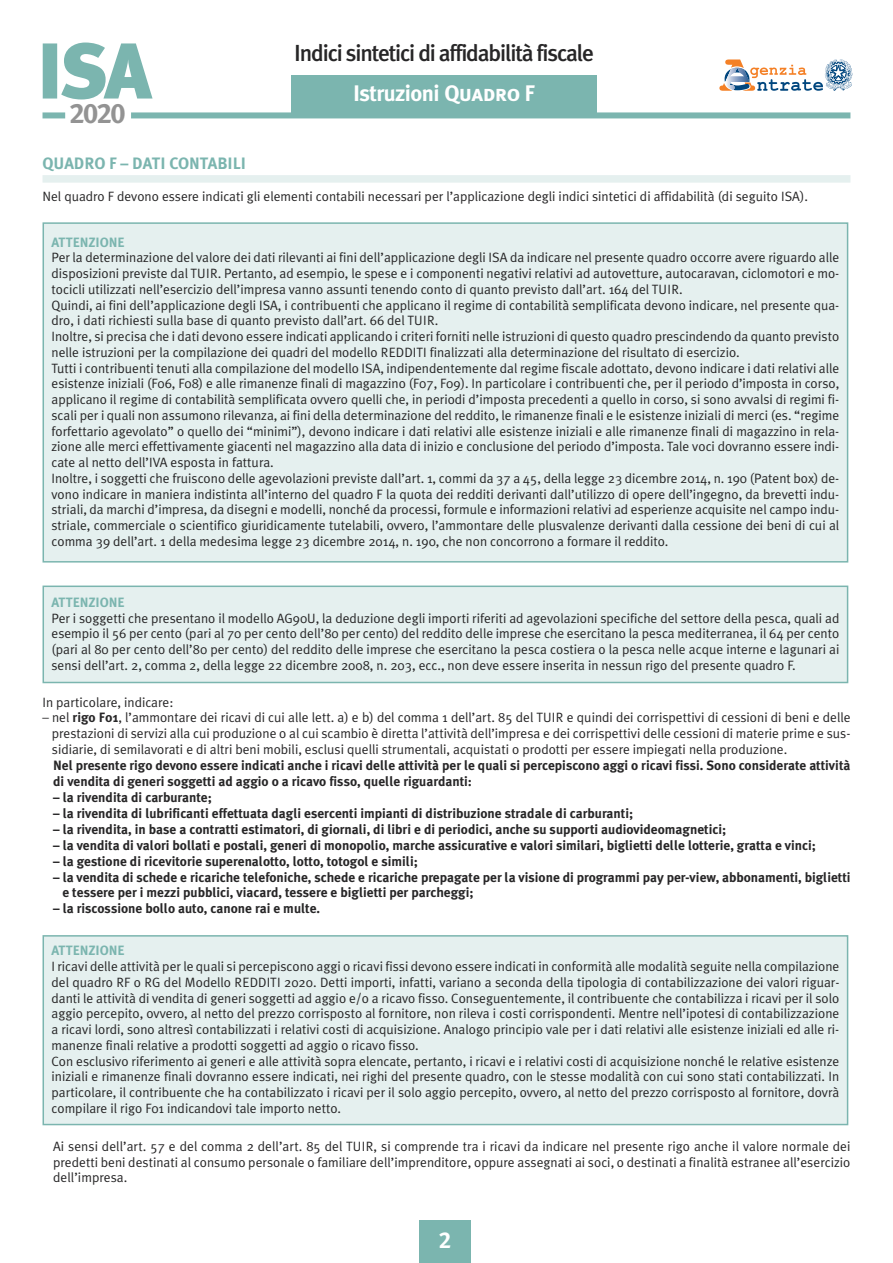
<style>
.page{position:relative;width:893px;height:1263px;background:#fff}
.page>*{position:absolute;margin:0;border:0;box-sizing:border-box;transform-origin:0 0}
.t1{font:28.2px "Meta Plus Bold Caps";color:#939393}
.t2{font:500 23.25px "Meta Plus";letter-spacing:-.05em;color:#272627}
.t3{font:23.1px "Meta Plus Bold Caps";color:#fff}
.t4{font:700 22.5px "Meta Plus";letter-spacing:-.025em;color:#fff}
.t5{font:16.5px "Meta Plus Bold Caps";color:#7bb5af}
.t6{font:13.5px/15.8px "Meta Plus Normal";color:#272627;text-align:justify}
.t7{font:700 13.5px/15.9px "Meta Plus";color:#272627}
.t8{font:700 13.5px "Meta Plus";color:#7bb5af}
.s1{font-family:"Meta Plus Bold Caps";font-weight:400}
.s2{font-family:"Meta Plus";font-weight:700}
</style>
<div class="page">
<svg style="left:43px;top:43px;width:110px;height:56px"></svg>
<div style="left:43px;top:112px;width:22px;height:6px;background:#7bb5af"></div>
<div style="left:131px;top:112px;width:719px;height:6px;background:#7bb5af"></div>
<svg style="left:719px;top:59px;width:133px;height:32px"></svg>
<div style="left:291px;top:75px;width:306px;height:39px;background:#7bb5af"></div>
<div style="left:419px;top:1220px;width:52px;height:43px;background:#7bb5af"></div>
<div style="left:43px;top:175px;width:807px;height:8px;background:#e5f0ef"></div>
<div style="left:44px;top:224px;width:803px;height:337px;background:#e5f0ef"></div>
<div style="left:43px;top:222px;width:805px;height:340px;border:2px solid #7bb5af"></div>
<div style="left:44px;top:587px;width:803px;height:95px;background:#e5f0ef"></div>
<div style="left:43px;top:585px;width:805px;height:98px;border:2px solid #7bb5af"></div>
<div style="left:44px;top:936px;width:803px;height:188px;background:#e5f0ef"></div>
<div style="left:43px;top:935px;width:805px;height:190px;border:2px solid #7bb5af"></div>
<h1 class="t1" style="left:70px;top:97px;width:58px">2020</h1>
<h2 class="t2" style="left:294px;top:39px;width:301px">Indici sintetici di affidabilità fiscale</h2>
<h3 class="t4" style="left:353px;top:80px;width:184px">Istruzioni <span class="s1">Quadro F</span></h3>
<p class="t5" style="left:43px;top:153px;width:205px">QUADRO F – DATI CONTABILI</p>
<p class="t6" style="left:43px;top:188px;width:767px">Nel quadro F devono essere indicati gli elementi contabili necessari per l’applicazione degli indici sintetici di affidabilità (di seguito ISA).</p>
<p class="t8" style="left:52px;top:234px;width:75px">ATTENZIONE</p>
<p class="t6" style="left:52px;top:250px;width:789px;text-align:left">Per la determinazione del valore dei dati rilevanti ai fini dell’applicazione degli ISA da indicare nel presente quadro occorre avere riguardo alle disposizioni previste dal TUIR. Pertanto, ad esempio, le spese e i componenti negativi relativi ad autovetture, autocaravan, ciclomotori e mo&shy;tocicli utilizzati nell’esercizio dell’impresa vanno assunti tenendo conto di quanto previsto dall’art. 164 del TUIR.<br>Quindi, ai fini dell’applicazione degli ISA, i contribuenti che applicano il regime di contabilità semplificata devono indicare, nel presente qua&shy;dro, i dati richiesti sulla base di quanto previsto dall’art. 66 del TUIR.<br>Inoltre, si precisa che i dati devono essere indicati applicando i criteri forniti nelle istruzioni di questo quadro prescindendo da quanto previsto nelle istruzioni per la compilazione dei quadri del modello REDDITI finalizzati alla determinazione del risultato di esercizio.<br>Tutti i contribuenti tenuti alla compilazione del modello ISA, indipendentemente dal regime fiscale adottato, devono indicare i dati relativi alle esistenze iniziali (F06, F08) e alle rimanenze finali di magazzino (F07, F09). In particolare i contribuenti che, per il periodo d’imposta in corso, applicano il regime di contabilità semplificata ovvero quelli che, in periodi d’imposta precedenti a quello in corso, si sono avvalsi di regimi fi&shy;scali per i quali non assumono rilevanza, ai fini della determinazione del reddito, le rimanenze finali e le esistenze iniziali di merci (es. “regime forfettario agevolato” o quello dei “minimi”), devono indicare i dati relativi alle esistenze iniziali e alle rimanenze finali di magazzino in rela&shy;zione alle merci effettivamente giacenti nel magazzino alla data di inizio e conclusione del periodo d’imposta. Tale voci dovranno essere indi&shy;cate al netto dell’IVA esposta in fattura.<br>Inoltre, i soggetti che fruiscono delle agevolazioni previste dall’art. 1, commi da 37 a 45, della legge 23 dicembre 2014, n. 190 (Patent box) de&shy;vono indicare in maniera indistinta all’interno del quadro F la quota dei redditi derivanti dall’utilizzo di opere dell’ingegno, da brevetti indu&shy;striali, da marchi d’impresa, da disegni e modelli, nonché da processi, formule e informazioni relativi ad esperienze acquisite nel campo indu&shy;striale, commerciale o scientifico giuridicamente tutelabili, ovvero, l’ammontare delle plusvalenze derivanti dalla cessione dei beni di cui al comma 39 dell’art. 1 della medesima legge 23 dicembre 2014, n. 190, che non concorrono a formare il reddito.</p>
<p class="t8" style="left:52px;top:594px;width:75px">ATTENZIONE</p>
<p class="t6" style="left:52px;top:610px;width:789px">Per i soggetti che presentano il modello AG90U, la deduzione degli importi riferiti ad agevolazioni specifiche del settore della pesca, quali ad esempio il 56 per cento (pari al 70 per cento dell’80 per cento) del reddito delle imprese che esercitano la pesca mediterranea, il 64 per cento (pari al 80 per cento dell’80 per cento) del reddito delle imprese che esercitano la pesca costiera o la pesca nelle acque interne e lagunari ai sensi dell’art. 2, comma 2, della legge 22 dicembre 2008, n. 203, ecc., non deve essere inserita in nessun rigo del presente quadro F.</p>
<p class="t6" style="left:43px;top:694px;width:132px">In particolare, indicare:</p>
<p class="t6" style="left:52px;top:710px;width:800px;text-indent:-9px">– nel <span class="s2">rigo F01</span>, l’ammontare dei ricavi di cui alle lett. a) e b) del comma 1 dell’art. 85 del TUIR e quindi dei corrispettivi di cessioni di beni e delle prestazioni di servizi alla cui produzione o al cui scambio è diretta l’attività dell’impresa e dei corrispettivi delle cessioni di materie prime e sus&shy;sidiarie, di semilavorati e di altri beni mobili, esclusi quelli strumentali, acquistati o prodotti per essere impiegati nella produzione.</p>
<p class="t7" style="left:53px;top:757px;width:799px">Nel presente rigo devono essere indicati anche i ricavi delle attività per le quali si percepiscono aggi o ricavi fissi. Sono considerate attività di vendita di generi soggetti ad aggio o a ricavo fisso, quelle riguardanti:</p>
<p class="t7" style="left:53px;top:789px;width:160px">– la rivendita di carburante;</p>
<p class="t7" style="left:53px;top:805px;width:582px">– la rivendita di lubrificanti effettuata dagli esercenti impianti di distribuzione stradale di carburanti;</p>
<p class="t7" style="left:53px;top:821px;width:675px">– la rivendita, in base a contratti estimatori, di giornali, di libri e di periodici, anche su supporti audiovideomagnetici;</p>
<p class="t7" style="left:53px;top:837px;width:764px">– la vendita di valori bollati e postali, generi di monopolio, marche assicurative e valori similari, biglietti delle lotterie, gratta e vinci;</p>
<p class="t7" style="left:53px;top:853px;width:366px">– la gestione di ricevitorie superenalotto, lotto, totogol e simili;</p>
<p class="t7" style="left:62px;top:869px;width:790px;text-indent:-9px">– la vendita di schede e ricariche telefoniche, schede e ricariche prepagate per la visione di programmi pay per-view, abbonamenti, biglietti e tessere per i mezzi pubblici, viacard, tessere e biglietti per parcheggi;</p>
<p class="t7" style="left:53px;top:901px;width:269px">– la riscossione bollo auto, canone rai e multe.</p>
<p class="t8" style="left:52px;top:943px;width:75px">ATTENZIONE</p>
<p class="t6" style="left:52px;top:958px;width:789px;text-align:left">I ricavi delle attività per le quali si percepiscono aggi o ricavi fissi devono essere indicati in conformità alle modalità seguite nella compilazione del quadro RF o RG del Modello REDDITI 2020. Detti importi, infatti, variano a seconda della tipologia di contabilizzazione dei valori riguar&shy;danti le attività di vendita di generi soggetti ad aggio e/o a ricavo fisso. Conseguentemente, il contribuente che contabilizza i ricavi per il solo aggio percepito, ovvero, al netto del prezzo corrisposto al fornitore, non rileva i costi corrispondenti. Mentre nell’ipotesi di contabilizzazione a ricavi lordi, sono altresì contabilizzati i relativi costi di acquisizione. Analogo principio vale per i dati relativi alle esistenze iniziali ed alle ri&shy;manenze finali relative a prodotti soggetti ad aggio o ricavo fisso.<br>Con esclusivo riferimento ai generi e alle attività sopra elencate, pertanto, i ricavi e i relativi costi di acquisizione nonché le relative esistenze iniziali e rimanenze finali dovranno essere indicati, nei righi del presente quadro, con le stesse modalità con cui sono stati contabilizzati. In particolare, il contribuente che ha contabilizzato i ricavi per il solo aggio percepito, ovvero, al netto del prezzo corrisposto al fornitore, dovrà compilare il rigo F01 indicandovi tale importo netto.</p>
<p class="t6" style="left:53px;top:1138px;width:799px">Ai sensi dell’art. 57 e del comma 2 dell’art. 85 del TUIR, si comprende tra i ricavi da indicare nel presente rigo anche il valore normale dei predetti beni destinati al consumo personale o familiare dell’imprenditore, oppure assegnati ai soci, o destinati a finalità estranee all’esercizio dell’impresa.</p>
<h3 class="t3" style="left:439px;top:1227px;width:14px">2</h3>
</div>
